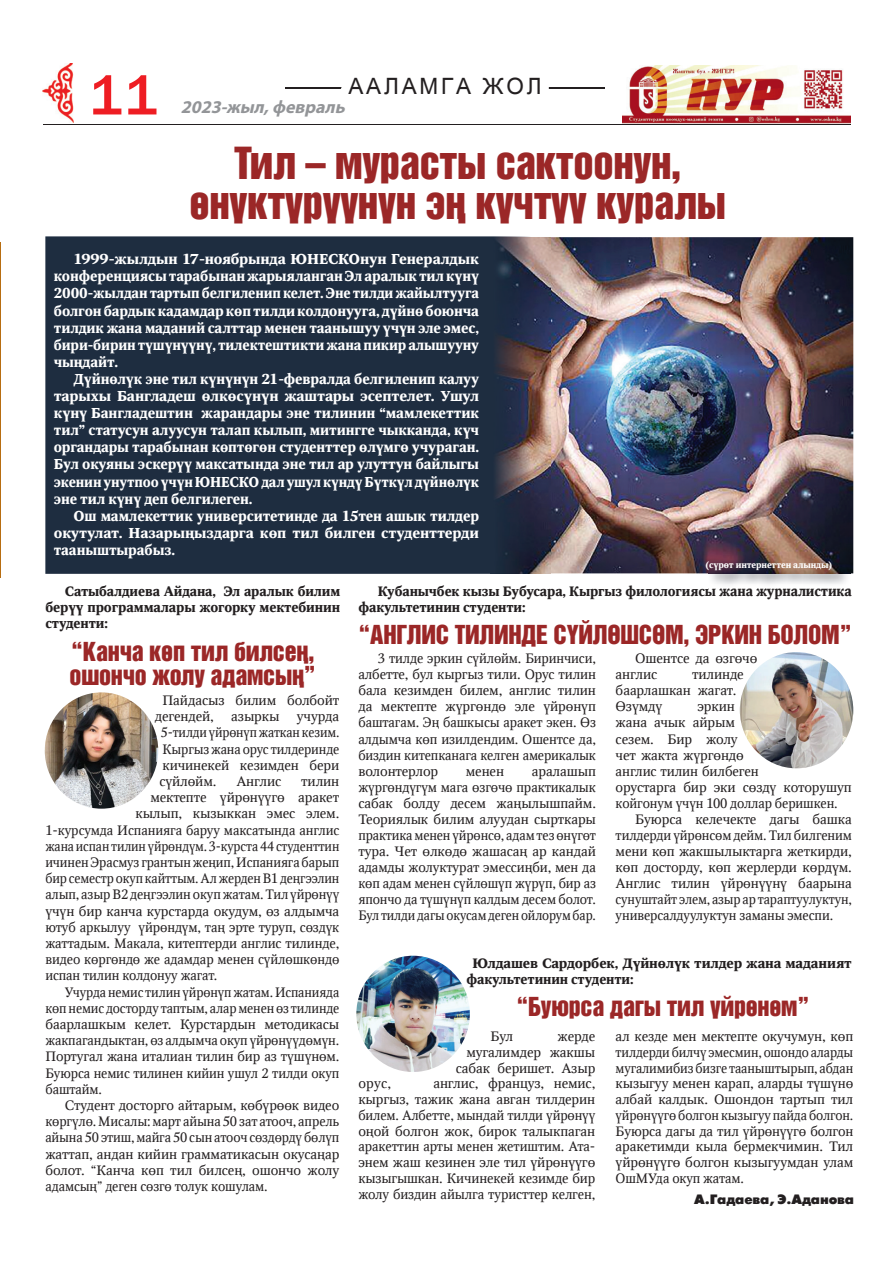
<style>
.page{position:relative;width:893px;height:1263px;background:#fff}
.page>*{position:absolute;margin:0;border:0;box-sizing:border-box;transform-origin:0 0}
.t1{font:57px "Q3 Franklin Gothic Medium C";color:#ee1d23}
.t2{font:40.65px/40.7px "Q3 Helvetica Inserat Cyrillic";letter-spacing:-.01em;color:#9b2727;text-align:center}
.t3{font:24px/24px "Q3 Helvetica Inserat Cyrillic";letter-spacing:-.01em;color:#9b2727}
.t4{font:22.5px "Arial Q2";letter-spacing:.125em;color:#231f20}
.t5{font:italic 700 18px "Myriad Pro";color:#939598}
.t6{font:700 14.25px/17.1px "Q3 Octava C";letter-spacing:-.01em;color:#fff;text-align:justify}
.t7{font:700 14.25px/17.1px "Q3 Octava C";letter-spacing:-.01em;color:#fff;text-align:justify;scale:1.05 1}
.t8{font:13.5px/16px "Q3 Octava C";letter-spacing:-.01em;color:#231f20;text-align:justify;scale:1.05 1}
.t9{font:13.5px/16px "Q3 Octava C";letter-spacing:-.01em;color:#231f20;text-align:justify}
.t10{font:700 13.5px/16.2px "Q3 Octava C";letter-spacing:-.01em;color:#231f20;text-align:justify}
.t11{font:700 13.5px/16.2px "Q3 Octava C";letter-spacing:-.01em;color:#231f20;scale:1.04 1}
.t12{font:13.5px "Q3 Octava C";letter-spacing:-.01em;color:#231f20;scale:.96 1}
.t13{font:13.5px "Q3 Octava C";letter-spacing:-.01em;color:#231f20;scale:1.04 1}
.t14{font:13.5px "Q3 Futuris XC";letter-spacing:-.01em;color:#231f20}
.t15{font:700 9px "Q3 Octava C";letter-spacing:-.01em;color:#fff}
</style>
<div class="page">
<hr style="left:43px;top:124px;width:807px;height:1px;background:#231f20">
<img style="left:43px;top:64px;width:31px;height:58px">
<img style="left:623px;top:65px;width:227px;height:58px">
<hr style="left:0;top:242px;width:1px;height:335px;background:#b76d11">
<img style="left:550px;top:237px;width:303px;height:336px">
<svg style="left:45px;top:236px;width:505px;height:338px;background:#222f42"></svg>
<hr style="left:285px;top:87px;width:319px;height:2px;background:#231f20">
<svg style="left:341px;top:87px;width:208px;height:2px"></svg>
<img style="left:45px;top:692px;width:113px;height:117px">
<img style="left:740px;top:652px;width:113px;height:116px">
<img style="left:356px;top:956px;width:114px;height:116px">
<img style="left:708px;top:564px;width:142px;height:21px">
<img style="left:708px;top:588px;width:142px;height:1px">
<h1 class="t1" style="left:90px;top:63px;width:72px">11</h1>
<h3 class="t4" style="left:348px;top:75px;width:195px">ААЛАМГА ЖОЛ</h3>
<h3 class="t5" style="left:181px;top:96px;width:170px">2023-жыл,февраль</h3>
<h2 class="t2" style="left:190px;top:143px;width:538px">Тил – мурасты сактоонун, єнїктїрїїнїн эў кїчтїї куралы</h2>
<p class="t7" style="left:54px;top:251px;width:406px;text-indent:20px">1999-жылдын 17-ноябрында ЮНЕСКОнун Генералдык конференциясы тарабынан жарыяланган Эл аралык тил кїнї 2000-жылдан тартып белгиленип келет. Эне тилди жайылтууга болгон бардык кадамдар кєп тилди колдонууга, дїйнє боюнча тилдик жана маданий салттар менен таанышуу їчїн эле эмес, бири-бирин тїшїнїїнї, тилектештикти жана пикир алышууну чыўдайт.</p>
<p class="t6" style="left:54px;top:371px;width:427px;text-indent:20px">Дїйнєлїк эне тил кїнїнїн 21-февралда белгиленип калуу тарыхы Бангладеш єлкєсїнїн жаштары эсептелет. Ушул кїнї Бангладештин жарандары эне тилинин “мамлекеттик тил” статусун алуусун талап кылып, митингге чыкканда, кїч органдары тарабынан кєптєгєн студенттер єлїмгє учураган.<br>Бул окуяны эскерїї максатында эне тил ар улуттун байлыгы экенин унутпоо їчїн ЮНЕСКО дал ушул кїндї Бїткїл дїйнєлїк эне тил кїнї деп белгилеген.</p>
<p class="t6" style="left:54px;top:507px;width:427px;text-indent:20px">Ош мамлекеттик университетинде да 15тен ашык тилдер окутулат. Назарыўыздарга кєп тил билген студенттерди тааныштырабыз.</p>
<p class="t10" style="left:45px;top:583px;width:296px;text-indent:20px">Сатыбалдиева Айдана, Эл аралык билим берїї программалары жогорку мектебинин студенти:</p>
<h3 class="t3" style="left:70px;top:639px;width:248px">“Канча кєп тил билсеў, ошончо жолу адамсыў”</h3>
<p class="t8" style="left:155px;top:692px;width:177px;text-indent:8px">Пайдасыз билим болбойт дегендей,</p>
<p class="t15" style="left:705px;top:560px;width:129px">(сїрєт интернеттен алынды)</p>
<p class="t10" style="left:358px;top:583px;width:495px;text-indent:20px">Кубанычбек кызы Бубусара, Кыргыз филологиясы жана журналистика факультетинин студенти:</p>
<h3 class="t3" style="left:358px;top:623px;width:495px">“АНГЛИС ТИЛИНДЕ СЇЙЛЄШСЄМ, ЭРКИН БОЛОМ”</h3>
<p class="t9" style="left:358px;top:651px;width:239px;text-indent:20px">3 тилде эркин сїйлєйм. Биринчиси, албетте, бул кыргыз тили. Орус тилин бала кезимден билем, англис тилин да мектепте жїргєндє эле їйрєнїп баштагам. Эў башкысы аракет экен. Єз алдымча кєп изилдендим. Ошентсе да, биздин китепканага келген америкалык волонтерлор</p>
<p class="t8" style="left:616px;top:651px;width:136px;text-indent:20px">Ошентсе да єзгєчє англис</p>
<p class="t8" style="left:616px;top:667px;width:124px;text-align:left;text-indent:76px">тилинде баарлашкан жагат.<br>Єзїмдї</p>
<p class="t8" style="left:616px;top:699px;width:226px;text-align:left;text-indent:82px">эркин<br>жана ачык айрым<br>сезем. Бир жолу<br>чет жакта жїргєндє<br>англис тилин билбеген<br>орустарга бир эки сєздї которушуп койгонум їчїн 100 доллар беришкен.</p>
<p class="t8" style="left:616px;top:811px;width:226px;text-indent:20px">Буюрса келечекте дагы башка тилдерди їйрєнсєм дейм. Тил билгеним мени кєп жакшылыктарга жеткирди, кєп досторду, кєп жерлерди кєрдїм.<br>Англис тилин їйрєнїїнї баарына сунуштайт элем, азыр ар тараптуулуктун, универсалдуулуктун заманы эмеспи.</p>
<p class="t8" style="left:159px;top:709px;width:173px;text-indent:137px">учурда 5-тилди їйрєнїп жаткан кезим.<br>Кыргыз жана орус тилдеринде кичинекей кезимден бери сїйлєйм.</p>
<p class="t8" style="left:231px;top:709px;width:47px">азыркы</p>
<p class="t8" style="left:358px;top:763px;width:228px;text-indent:173px">аралашып жїргєндїгїм мага єзгєчє практикалык сабак болду десем жаўылышпайм.<br>Теориялык билим алуудан сырткары практика менен їйрєнсє, адам тез єнїгєт тура. Чет єлкєдє жашасаў ар кандай адамды жолуктурат эмессиўби, мен да кєп адам менен сїйлєшїп жїрїп, бир аз япончо да тїшїнїп калдым десем болот.<br>Бул тилди дагы окусам деген ойлорум бар.</p>
<p class="t8" style="left:466px;top:763px;width:38px">менен</p>
<p class="t8" style="left:236px;top:774px;width:44px">Англис</p>
<p class="t8" style="left:301px;top:774px;width:38px">тилин</p>
<p class="t8" style="left:150px;top:790px;width:182px">мектепте їйрєнїїгє аракет</p>
<p class="t8" style="left:135px;top:806px;width:196px">кылып, кызыккан эмес элем.</p>
<p class="t9" style="left:45px;top:822px;width:296px">1-курсумда Испанияга баруу максатында англис</p>
<p class="t12" style="left:45px;top:839px;width:308px">жана испан тилин їйрєндїм. 3-курста 44 студенттин</p>
<p class="t9" style="left:45px;top:855px;width:296px">ичинен Эрасмуз грантын жеўип, Испанияга барып</p>
<p class="t9" style="left:45px;top:871px;width:296px">бир семестр окуп кайттым. Ал жерден В1 деўгээлин</p>
<p class="t9" style="left:45px;top:887px;width:296px">алып, азыр В2 деўгээлин окуп жатам. Тил їйрєнїї</p>
<p class="t8" style="left:45px;top:903px;width:282px">їчїн бир канча курстарда окудум, єз алдымча</p>
<p class="t9" style="left:45px;top:919px;width:296px">ютуб аркылуу їйрєндїм, таў эрте туруп, сєздїк</p>
<p class="t9" style="left:45px;top:936px;width:296px">жаттадым. Макала, китептерди англис тилинде,</p>
<p class="t9" style="left:45px;top:952px;width:296px">видео кєргєндє же адамдар менен сїйлєшкєндє</p>
<p class="t9" style="left:45px;top:968px;width:174px">испан тилин колдонуу жагат.</p>
<p class="t9" style="left:65px;top:984px;width:276px">Учурда немис тилин їйрєнїп жатам. Испанияда</p>
<p class="t9" style="left:45px;top:1000px;width:296px">кєп немис досторду таптым, алар менен єз тилинде</p>
<p class="t8" style="left:45px;top:1017px;width:282px">баарлашкым келет. Курстардын методикасы</p>
<p class="t9" style="left:45px;top:1033px;width:296px">жакпагандыктан, єз алдымча окуп їйрєнїїдємїн.</p>
<p class="t9" style="left:45px;top:1049px;width:296px">Португал жана италиан тилин бир аз тїшїнєм.</p>
<p class="t9" style="left:45px;top:1065px;width:296px">Буюрса немис тилинен кийин ушул 2 тилди окуп</p>
<p class="t9" style="left:45px;top:1081px;width:58px">баштайм.</p>
<p class="t13" style="left:65px;top:1098px;width:265px">Студент досторго айтарым, кєбїрєєк видео</p>
<p class="t9" style="left:45px;top:1114px;width:295px">кєргїлє. Мисалы: март айына 50 зат атооч, апрель</p>
<p class="t9" style="left:45px;top:1130px;width:296px">айына 50 этиш, майга 50 сын атооч сєздєрдї бєлїп</p>
<p class="t8" style="left:45px;top:1146px;width:282px">жаттап, андан кийин грамматикасын окусаўар</p>
<p class="t8" style="left:45px;top:1162px;width:281px">болот. “Канча кєп тил билсеў, ошончо жолу</p>
<p class="t9" style="left:45px;top:1179px;width:224px">адамсыў” деген сєзгє толук кошулам.</p>
<p class="t11" style="left:466px;top:955px;width:372px;text-indent:6px">Юлдашев Сардорбек, Дїйнєлїк тилдер жана маданият факультетинин студенти:</p>
<h3 class="t3" style="left:516px;top:995px;width:294px">“Буюрса дагы тил їйрєнєм”</h3>
<p class="t8" style="left:490px;top:1028px;width:23px">Бул</p>
<p class="t8" style="left:456px;top:1029px;width:134px;text-align:right">жерде<br>мугалимдер жакшы сабак беришет. Азыр</p>
<p class="t8" style="left:616px;top:1029px;width:228px">ал кезде мен мектепте окучумун, кєп тилдерди билчї эмесмин, ошондо аларды мугалимибиз бизге тааныштырып, абдан кызыгуу менен карап, аларды тїшїнє албай калдык. Ошондон тартып тил їйрєнїїгє болгон кызыгуу пайда болгон.<br>Буюрса дагы да тил їйрєнїїгє болгон аракетимди кыла бермекчимин. Тил їйрєнїїгє болгон кызыгуумдан улам ОшМУда окуп жатам.</p>
<p class="t8" style="left:358px;top:1076px;width:227px;text-indent:75px">англис, француз, немис, кыргыз, тажик жана авган тилдерин билем. Албетте, мындай тилди їйрєнїї оўой болгон жок, бирок талыкпаган аракеттин арты менен жетиштим. Ата&shy;энем жаш кезинен эле тил їйрєнїїгє кызыгышкан. Кичинекей кезимде бир жолу биздин айылга туристтер келген,</p>
<p class="t8" style="left:358px;top:1076px;width:33px">орус,</p>
<p class="t14" style="left:694px;top:1192px;width:161px">А.Гадаева, Э.Аданова</p>
</div>
